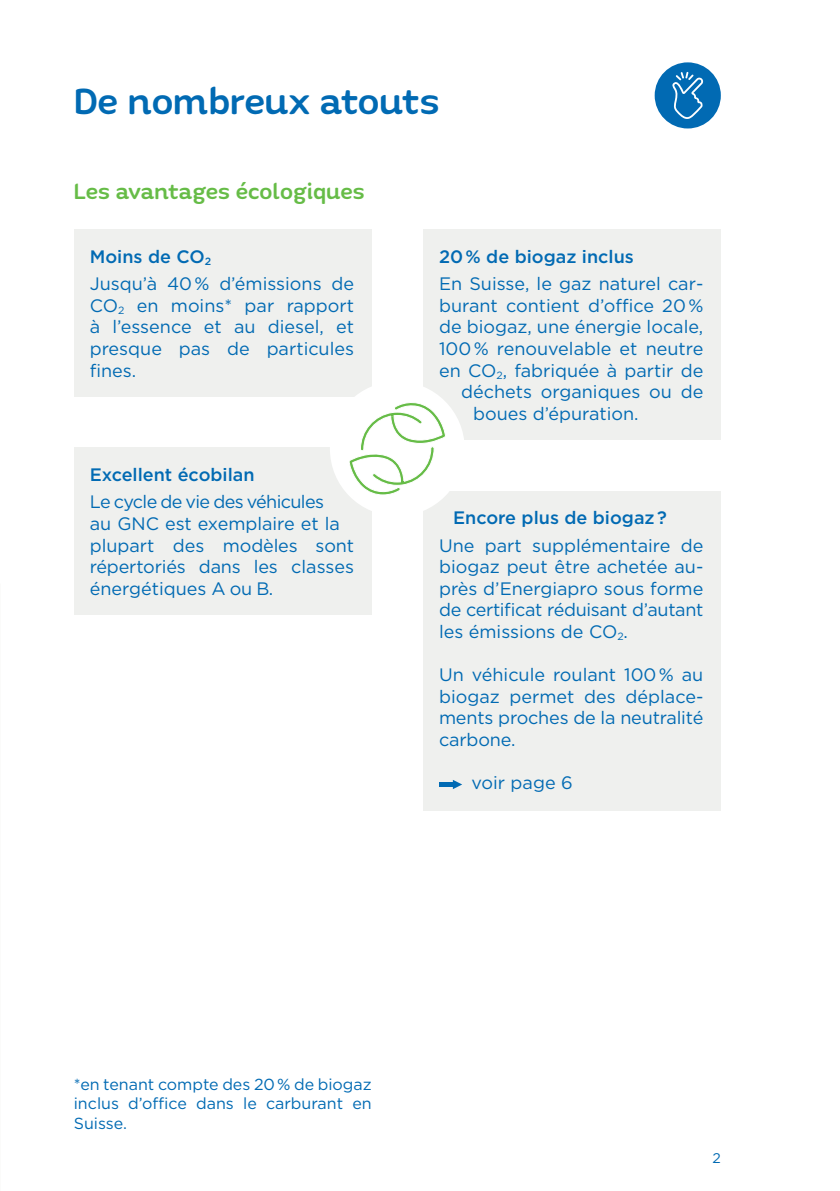
<style>
.page{position:relative;width:840px;height:1191px;background:#fff}
.page>*{position:absolute;margin:0;border:0;box-sizing:border-box;transform-origin:0 0}
.t1{font:500 40px "Quenda";letter-spacing:-.01em;color:#016ab3}
.t2{font:500 24px "Quenda";color:#66bc47}
.t3{font:18px/21.6px "Gotham";color:#016ab3;text-align:justify}
.t4{font:500 18px "Gotham";color:#016ab3}
.t5{font:16px/19.2px "Gotham";color:#016ab3;text-align:justify}
.t6{font:14px "Gotham";color:#016ab3}
.s1{font-weight:500}
</style>
<div class="page">
<div style="left:74px;top:230px;width:297px;height:167px;background:#eff0ee"></div>
<div style="left:422px;top:230px;width:298px;height:210px;background:#eff0ee"></div>
<div style="left:74px;top:448px;width:297px;height:167px;background:#eff0ee"></div>
<div style="left:422px;top:491px;width:298px;height:320px;background:#eff0ee"></div>
<hr style="left:439px;top:782px;width:16px;height:4px;background:#016ab3">
<svg style="left:452px;top:780px;width:10px;height:9px"></svg>
<div style="left:654px;top:62px;width:66px;height:66px;background:#016ab3;border-radius:50%"></div>
<svg style="left:672px;top:72px;width:31px;height:47px"></svg>
<div style="left:331px;top:382px;width:132px;height:133px;background:#fff;border-radius:50%"></div>
<svg style="left:348px;top:400px;width:98px;height:95px"></svg>
<h1 class="t1" style="left:74px;top:77px;width:367px">De nombreux atouts</h1>
<h2 class="t2" style="left:74px;top:176px;width:292px">Les avantages écologiques</h2>
<p class="t3" style="left:90px;top:242px;width:266px;line-height:27.2px"><span class="s1">Moins de CO</span><sub>2<br></sub>Jusqu’à 40 % d’émissions de</p>
<p class="t3" style="left:90px;top:294px;width:266px">CO<sub>2</sub> en moins* par rapport à l’essence et au diesel, et presque pas de particules fines.</p>
<p class="t4" style="left:90px;top:463px;width:166px">Excellent écobilan</p>
<p class="t3" style="left:90px;top:491px;width:266px;text-align:left">Le cycle de vie des véhicules<br>au GNC est exemplaire et la plupart des modèles sont répertoriés dans les classes énergétiques A ou B.</p>
<p class="t4" style="left:439px;top:245px;width:196px">20 % de biogaz inclus</p>
<p class="t3" style="left:439px;top:272px;width:266px">En Suisse, le gaz naturel car-</p>
<p class="t3" style="left:439px;top:294px;width:266px">burant contient d’office 20 %</p>
<p class="t3" style="left:439px;top:316px;width:266px">de biogaz, une énergie locale,</p>
<p class="t3" style="left:439px;top:337px;width:266px">100 % renouvelable et neutre</p>
<p class="t3" style="left:439px;top:359px;width:265px">en CO<sub>2</sub>, fabriquée à partir de</p>
<p class="t3" style="left:461px;top:380px;width:243px">déchets organiques ou de</p>
<p class="t3" style="left:473px;top:402px;width:167px">boues d’épuration.</p>
<p class="t4" style="left:453px;top:506px;width:215px">Encore plus de biogaz ?</p>
<p class="t3" style="left:439px;top:534px;width:266px">Une part supplémentaire de biogaz peut être achetée au&shy;près d’Energiapro sous forme de certificat réduisant d’autant les émissions de CO<sub>2</sub>.</p>
<p class="t3" style="left:439px;top:663px;width:265px">Un véhicule roulant 100 % au biogaz permet des déplace&shy;ments proches de la neutralité carbone.</p>
<p class="t3" style="left:471px;top:771px;width:103px">voir page 6</p>
<p class="t5" style="left:74px;top:1074px;width:299px">*en tenant compte des 20 % de biogaz inclus d’office dans le carburant en Suisse.</p>
<p class="t6" style="left:712px;top:1149px;width:10px">2</p>
</div>
